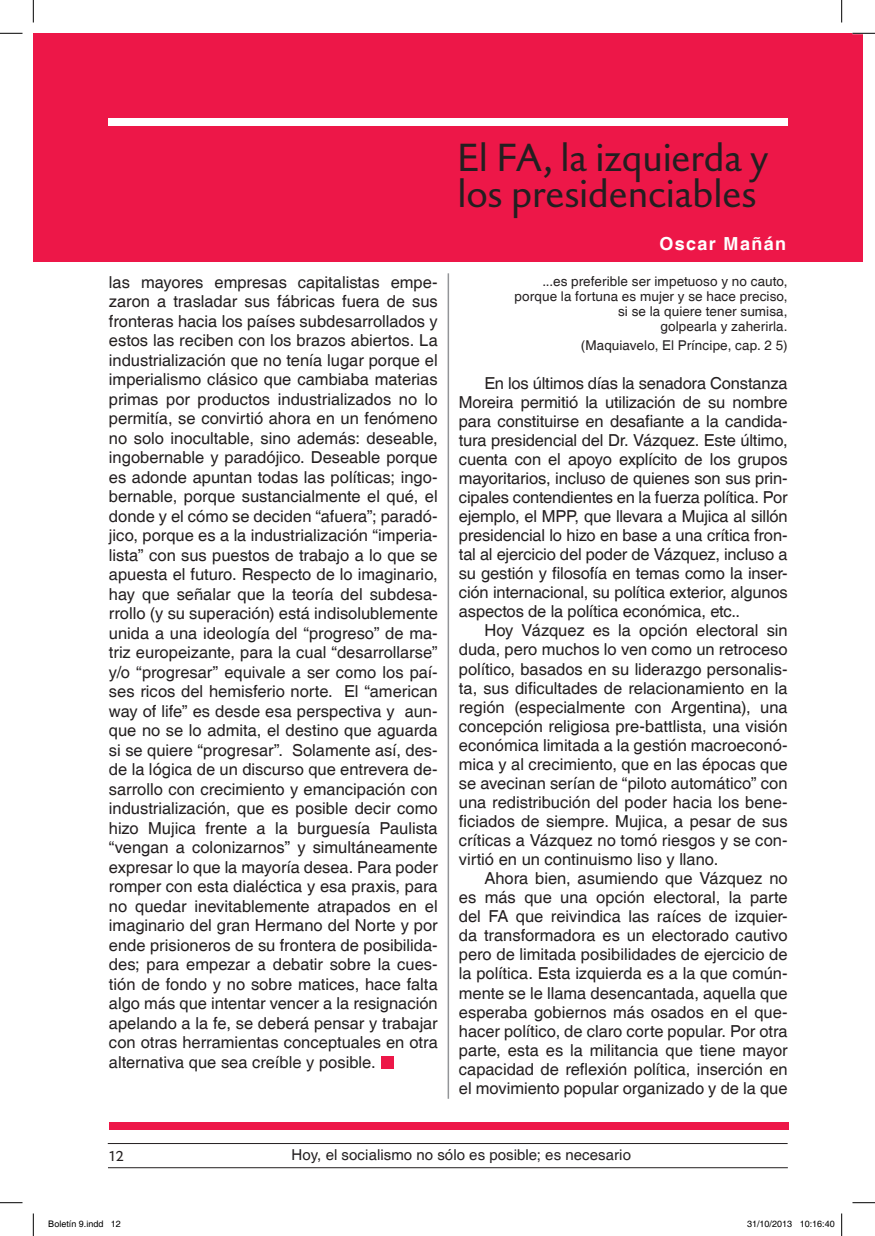
<style>
.page{position:relative;width:875px;height:1236px;background:#fff}
.page>*{position:absolute;margin:0;border:0;box-sizing:border-box;transform-origin:0 0}
.t1{font:40.5px/36px "DTL Haarlemmer D Sans";letter-spacing:-.01em;color:#231f20}
.t2{font:700 18px "Helvetica";letter-spacing:.075em;color:#fff}
.t3{font:16.5px/19.5px "Helvetica";color:#231f20;text-align:justify}
.t4{font:15px "Helvetica";letter-spacing:.005em;color:#231f20}
.t5{font:15px "DTL Haarlemmer D Sans";color:#231f20}
.t6{font:13.5px/15px "Helvetica";letter-spacing:.005em;color:#231f20;text-align:right}
.t7{font:9px "Helvetica";color:#000}
</style>
<div class="page">
<hr style="left:108px;top:1143px;width:679px;height:1px;background:#231f20">
<hr style="left:108px;top:1167px;width:679px;height:1px;background:#231f20">
<div style="left:33px;top:33px;width:829px;height:228px;background:#ed1748"></div>
<div style="left:109px;top:118px;width:678px;height:8px;background:#fff"></div>
<div style="left:110px;top:1122px;width:679px;height:8px;background:#ed1748"></div>
<div style="left:380px;top:1056px;width:13px;height:12px;background:#ed1748"></div>
<hr style="left:447px;top:273px;width:2px;height:826px;background:#939598">
<svg style="left:0;top:33px;width:22px;height:1px"></svg>
<svg style="left:852px;top:33px;width:22px;height:1px"></svg>
<svg style="left:0;top:1202px;width:22px;height:1px"></svg>
<svg style="left:852px;top:1202px;width:22px;height:1px"></svg>
<svg style="left:33px;top:0;width:1px;height:23px"></svg>
<svg style="left:33px;top:1213px;width:1px;height:23px"></svg>
<svg style="left:841px;top:0;width:1px;height:23px"></svg>
<svg style="left:841px;top:1213px;width:1px;height:23px"></svg>
<h1 class="t1" style="left:457px;top:140px;width:313px">El FA, la izquierda y los presidenciables</h1>
<p class="t3" style="left:109px;top:273px;width:330px">las mayores empresas capitalistas empe&shy;zaron a trasladar sus fábricas fuera de sus fronteras hacia los países subdesarrollados y estos las reciben con los brazos abiertos. La industrialización que no tenía lugar porque el imperialismo clásico que cambiaba materias primas por productos industrializados no lo permitía, se convirtió ahora en un fenómeno no solo inocultable, sino además: deseable, ingobernable y paradójico. Deseable porque es adonde apuntan todas las políticas; ingo&shy;bernable, porque sustancialmente el qué, el donde y el cómo se deciden “afuera”; paradó&shy;jico, porque es a la industrialización “imperia&shy;lista” con sus puestos de trabajo a lo que se apuesta el futuro. Respecto de lo imaginario, hay que señalar que la teoría del subdesa&shy;rrollo (y su superación) está indisolublemente unida a una ideología del “progreso” de ma&shy;triz europeizante, para la cual “desarrollarse” y/o “progresar” equivale a ser como los paí&shy;ses ricos del hemisferio norte. El “american way of life” es desde esa perspectiva y aun&shy;que no se lo admita, el destino que aguarda si se quiere “progresar”. Solamente así, des&shy;de la lógica de un discurso que entrevera de&shy;sarrollo con crecimiento y emancipación con industrialización, que es posible decir como hizo Mujica frente a la burguesía Paulista “vengan a colonizarnos” y simultáneamente expresar lo que la mayoría desea. Para poder romper con esta dialéctica y esa praxis, para no quedar inevitablemente atrapados en el imaginario del gran Hermano del Norte y por ende prisioneros de su frontera de posibilida&shy;des; para empezar a debatir sobre la cues&shy;tión de fondo y no sobre matices, hace falta algo más que intentar vencer a la resignación apelando a la fe, se deberá pensar y trabajar con otras herramientas conceptuales en otra alternativa que sea creíble y posible.</p>
<p class="t2" style="left:659px;top:233px;width:128px">Oscar Mañán</p>
<p class="t6" style="left:514px;top:274px;width:274px">...es preferible ser impetuoso y no cauto, porque la fortuna es mujer y se hace preciso, si se la quiere tener sumisa,<br>golpearla y zaherirla.</p>
<p class="t6" style="left:581px;top:338px;width:208px">(Maquiavelo, El Príncipe, cap. 2 5)</p>
<p class="t3" style="left:459px;top:374px;width:330px;line-height:19px;text-indent:26px">En los últimos días la senadora Constanza Moreira permitió la utilización de su nombre para constituirse en desafiante a la candida&shy;tura presidencial del Dr. Vázquez. Este último, cuenta con el apoyo explícito de los grupos mayoritarios, incluso de quienes son sus prin&shy;cipales contendientes en la fuerza política. Por ejemplo, el MPP, que llevara a Mujica al sillón presidencial lo hizo en base a una crítica fron&shy;tal al ejercicio del poder de Vázquez, incluso a su gestión y filosofía en temas como la inser&shy;ción internacional, su política exterior, algunos aspectos de la política económica, etc..</p>
<p class="t3" style="left:459px;top:622px;width:330px;line-height:19px;text-indent:26px">Hoy Vázquez es la opción electoral sin duda, pero muchos lo ven como un retroceso político, basados en su liderazgo personalis&shy;ta, sus dificultades de relacionamiento en la región (especialmente con Argentina), una concepción religiosa pre-battlista, una visión económica limitada a la gestión macroeconó&shy;mica y al crecimiento, que en las épocas que se avecinan serían de “piloto automático” con una redistribución del poder hacia los bene&shy;ficiados de siempre. Mujica, a pesar de sus críticas a Vázquez no tomó riesgos y se con&shy;virtió en un continuismo liso y llano.</p>
<p class="t3" style="left:459px;top:869px;width:330px;line-height:19px;text-indent:26px">Ahora bien, asumiendo que Vázquez no es más que una opción electoral, la parte del FA que reivindica las raíces de izquier&shy;da transformadora es un electorado cautivo pero de limitada posibilidades de ejercicio de la política. Esta izquierda es a la que común&shy;mente se le llama desencantada, aquella que esperaba gobiernos más osados en el que&shy;hacer político, de claro corte popular. Por otra parte, esta es la militancia que tiene mayor capacidad de reflexión política, inserción en el movimiento popular organizado y de la que</p>
<p class="t5" style="left:109px;top:1147px;width:17px">12</p>
<p class="t4" style="left:291px;top:1146px;width:341px">Hoy, el socialismo no sólo es posible; es necesario</p>
<p class="t7" style="left:48px;top:1219px;width:74px">Boletín 9.indd 12</p>
<p class="t7" style="left:747px;top:1219px;width:89px">31/10/2013 10:16:40</p>
</div>
